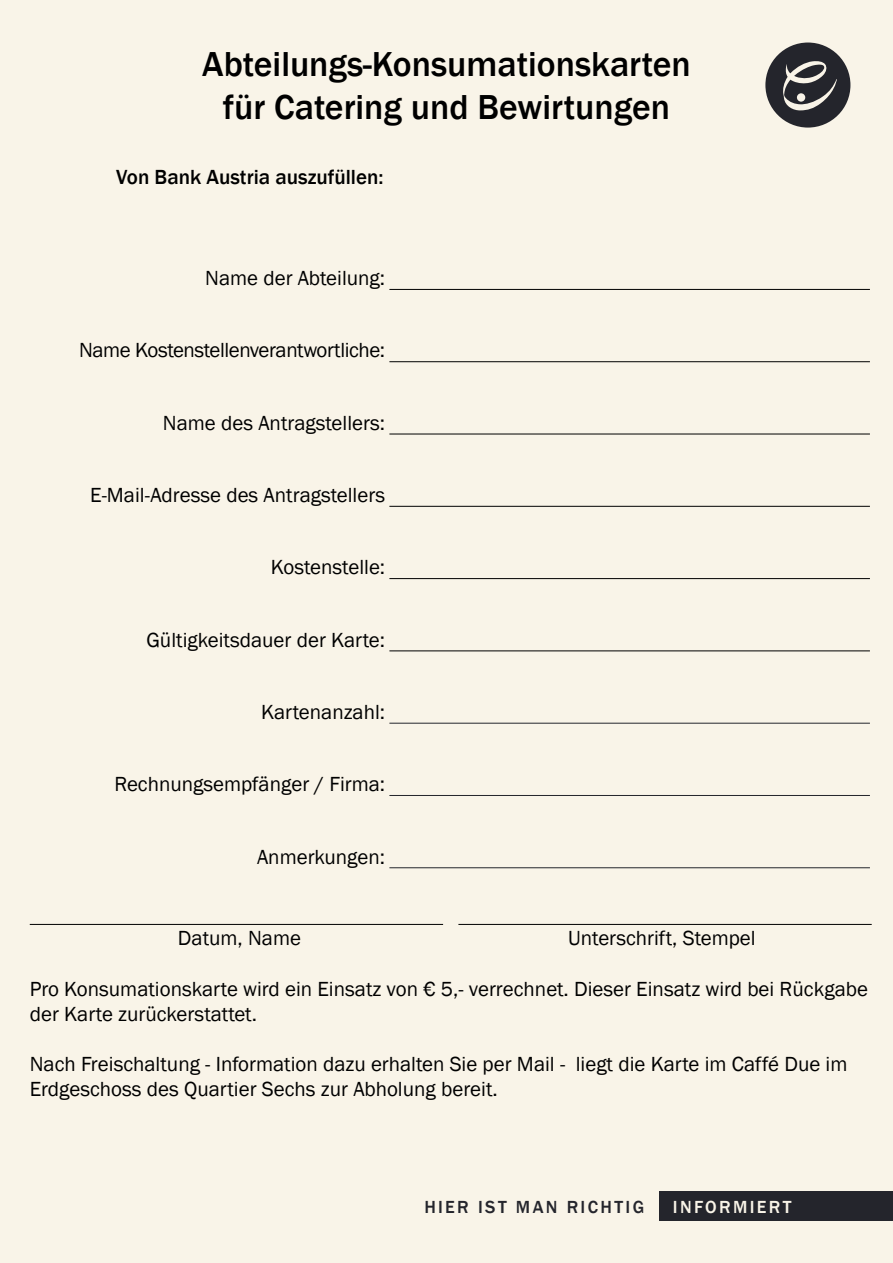
<style>
.page{position:relative;width:893px;height:1263px;background:#f9f4e8}
.page>*{position:absolute;margin:0;border:0;box-sizing:border-box;transform-origin:0 0}
.t1{font:500 35.7px/42.8px "Franklin Gothic";color:#000;text-align:center}
.t2{font:21px/25.2px "Franklin Gothic";color:#000}
.t3{font:21px "Franklin Gothic";letter-spacing:-.02em;color:#000}
.t4{font:500 21px "Franklin Gothic";color:#000}
.t5{font:500 18px "Franklin Gothic";letter-spacing:.13em;color:#24252c}
.t6{font:500 18px "Franklin Gothic";letter-spacing:.13em;color:#f9f4e8}
</style>
<div class="page">
<div style="left:659px;top:1191px;width:234px;height:30px;background:#24252c"></div>
<svg style="left:765px;top:43px;width:85px;height:85px"></svg>
<hr style="left:389px;top:289px;width:481px;height:1px;background:#000">
<hr style="left:389px;top:361px;width:481px;height:1px;background:#000">
<hr style="left:389px;top:434px;width:481px;height:1px;background:#000">
<hr style="left:389px;top:506px;width:481px;height:1px;background:#000">
<hr style="left:389px;top:578px;width:481px;height:1px;background:#000">
<hr style="left:389px;top:650px;width:481px;height:1px;background:#000">
<hr style="left:389px;top:723px;width:481px;height:1px;background:#24252c">
<hr style="left:389px;top:795px;width:481px;height:1px;background:#24252c">
<hr style="left:389px;top:867px;width:481px;height:1px;background:#24252c">
<hr style="left:30px;top:924px;width:413px;height:1px;background:#000">
<hr style="left:458px;top:924px;width:414px;height:1px;background:#000">
<h1 class="t1" style="left:202px;top:43px;width:490px">Abteilungs-Konsumationskarten für Catering und Bewirtungen</h1>
<p class="t4" style="left:116px;top:164px;width:269px">Von Bank Austria auszufüllen:</p>
<p class="t2" style="left:205px;top:266px;width:181px">Name der Abteilung:</p>
<p class="t3" style="left:79px;top:337px;width:307px">Name Kostenstellenverantwortliche:</p>
<p class="t2" style="left:163px;top:411px;width:224px">Name des Antragstellers:</p>
<p class="t2" style="left:90px;top:483px;width:296px">E-Mail-Adresse des Antragstellers</p>
<p class="t2" style="left:271px;top:555px;width:116px">Kostenstelle:</p>
<p class="t2" style="left:146px;top:627px;width:240px">Gültigkeitsdauer der Karte:</p>
<p class="t2" style="left:261px;top:700px;width:126px">Kartenanzahl:</p>
<p class="t2" style="left:114px;top:772px;width:272px">Rechnungsempfänger / Firma:</p>
<p class="t2" style="left:257px;top:844px;width:130px">Anmerkungen:</p>
<p class="t2" style="left:178px;top:926px;width:125px">Datum, Name</p>
<p class="t2" style="left:568px;top:926px;width:189px">Unterschrift, Stempel</p>
<p class="t2" style="left:30px;top:976px;width:840px">Pro Konsumationskarte wird ein Einsatz von € 5,- verrechnet. Dieser Einsatz wird bei Rückgabe der Karte zurückerstattet.</p>
<p class="t2" style="left:30px;top:1052px;width:819px">Nach Freischaltung - Information dazu erhalten Sie per Mail - liegt die Karte im Caffé Due im<br>Erdgeschoss des Quartier Sechs zur Abholung bereit.</p>
<p class="t5" style="left:424px;top:1195px;width:221px">HIER IST MAN RICHTIG</p>
<p class="t6" style="left:673px;top:1195px;width:120px">INFORMIERT</p>
</div>
